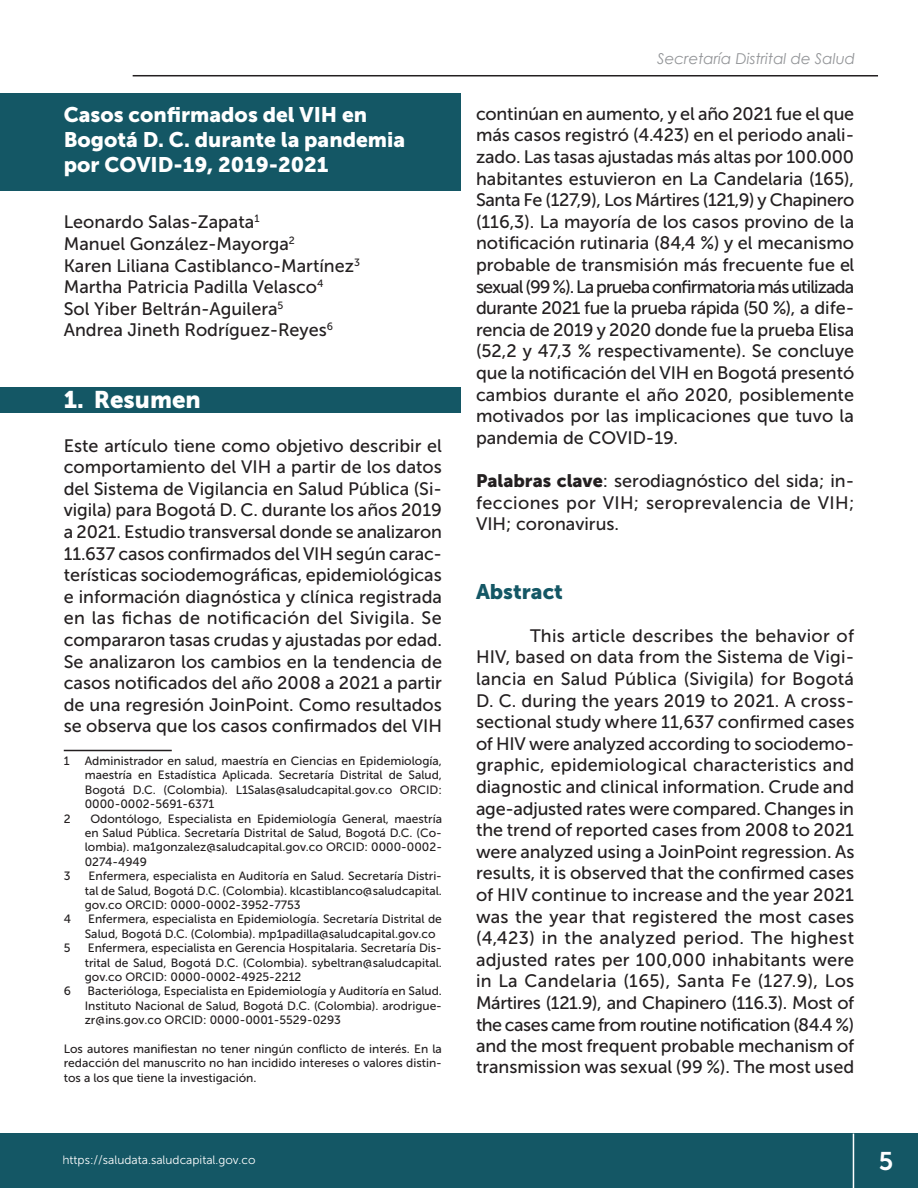
<style>
.page{position:relative;width:918px;height:1188px;background:#fff}
.page>*{position:absolute;margin:0;border:0;box-sizing:border-box;transform-origin:0 0}
.t1{font:25.5px "Museo Sans 700";color:#fff}
.t2{font:24px "Museo Sans 900";color:#fff}
.TITULOS_NUMERACIÓN{font:21px/25.2px "Museo Sans 900";color:#fff}
.SUBTITULOS{font:21px "Museo Sans 900";color:#145765}
.CUERPO_DE_TEXTO{font:18px/21.6px "Museo Sans 500";color:#231f20;text-align:justify}
.t3{font:italic 15px "Century Gothic";color:#939598}
.Citas{font:12px/14.4px "Museo Sans 500";color:#231f20;text-align:justify}
.t4{font:12px "Museo Sans 300";color:#fff}
.s1{font-family:"Museo Sans 900"}
</style>
<div class="page">
<div style="left:0;top:1134px;width:918px;height:54px;background:#145765"></div>
<hr style="left:133px;top:75px;width:745px;height:2px;background:#231f20">
<hr style="left:853px;top:1134px;width:1px;height:54px;background:#fff">
<div style="left:0;top:387px;width:461px;height:26px;background:#145765"></div>
<div style="left:0;top:93px;width:461px;height:98px;background:#145765"></div>
<hr style="left:64px;top:750px;width:108px;height:1px;background:#231f20">
<p class="TITULOS_NUMERACIÓN" style="left:64px;top:102px;width:343px">Casos confirmados del VIH en<br>Bogotá D. C. durante la pandemia por COVID-19, 2019-2021</p>
<p class="CUERPO_DE_TEXTO" style="left:64px;top:211px;width:197px">Leonardo Salas-Zapata<sup>1</sup></p>
<p class="CUERPO_DE_TEXTO" style="left:64px;top:233px;width:233px">Manuel González-Mayorga<sup>2</sup></p>
<p class="CUERPO_DE_TEXTO" style="left:64px;top:255px;width:298px">Karen Liliana Castiblanco-Martínez<sup>3</sup></p>
<p class="CUERPO_DE_TEXTO" style="left:64px;top:276px;width:261px">Martha Patricia Padilla Velasco<sup>4</sup></p>
<p class="CUERPO_DE_TEXTO" style="left:64px;top:298px;width:221px">Sol Yiber Beltrán-Aguilera<sup>5</sup></p>
<p class="CUERPO_DE_TEXTO" style="left:64px;top:319px;width:271px">Andrea Jineth Rodríguez-Reyes<sup>6</sup></p>
<p class="t2" style="left:64px;top:386px;width:139px">1. Resumen</p>
<p class="CUERPO_DE_TEXTO" style="left:64px;top:435px;width:380px">Este artículo tiene como objetivo describir el comportamiento del VIH a partir de los datos del Sistema de Vigilancia en Salud Pública (Si&shy;vigila) para Bogotá D. C. durante los años 2019 a 2021. Estudio transversal donde se analizaron 11.637 casos confirmados del VIH según carac&shy;terísticas sociodemográficas, epidemiológicas e información diagnóstica y clínica registrada en las fichas de notificación del Sivigila. Se compararon tasas crudas y ajustadas por edad.<br>Se analizaron los cambios en la tendencia de casos notificados del año 2008 a 2021 a partir de una regresión JoinPoint. Como resultados se observa que los casos confirmados del VIH</p>
<p class="Citas" style="left:64px;top:754px;width:7px">1</p>
<p class="Citas" style="left:85px;top:754px;width:359px">Administrador en salud, maestría en Ciencias en Epidemiología, maestría en Estadística Aplicada. Secretaría Distrital de Salud, Bogotá D.C. (Colombia). L1Salas@saludcapital.gov.co ORCID:<br>0000-0002-5691-6371</p>
<p class="Citas" style="left:64px;top:811px;width:8px">2</p>
<p class="Citas" style="left:85px;top:811px;width:359px;text-indent:6px">Odontólogo, Especialista en Epidemiología General, maestría en Salud Pública. Secretaría Distrital de Salud, Bogotá D.C. (Co&shy;lombia). ma1gonzalez@saludcapital.gov.co ORCID: 0000-0002- 0274-4949</p>
<p class="Citas" style="left:64px;top:869px;width:8px">3</p>
<p class="Citas" style="left:85px;top:869px;width:359px;text-indent:4px">Enfermera, especialista en Auditoría en Salud. Secretaría Distri&shy;tal de Salud, Bogotá D.C. (Colombia). klcastiblanco@saludcapital. gov.co ORCID: 0000-0002-3952-7753</p>
<p class="Citas" style="left:64px;top:912px;width:9px">4</p>
<p class="Citas" style="left:85px;top:912px;width:359px">Enfermera, especialista en Epidemiología. Secretaría Distrital de<br>Salud, Bogotá D.C. (Colombia). mp1padilla@saludcapital.gov.co</p>
<p class="Citas" style="left:64px;top:941px;width:8px">5</p>
<p class="Citas" style="left:85px;top:941px;width:359px">Enfermera, especialista en Gerencia Hospitalaria. Secretaría Dis&shy;trital de Salud, Bogotá D.C. (Colombia). sybeltran@saludcapital. gov.co ORCID: 0000-0002-4925-2212</p>
<p class="Citas" style="left:64px;top:984px;width:9px">6</p>
<p class="Citas" style="left:85px;top:984px;width:359px">Bacterióloga, Especialista en Epidemiología y Auditoría en Salud.<br>Instituto Nacional de Salud, Bogotá D.C. (Colombia). arodrigue&shy;zr@ins.gov.co ORCID: 0000-0001-5529-0293</p>
<p class="Citas" style="left:64px;top:1042px;width:380px">Los autores manifiestan no tener ningún conflicto de interés. En la redacción del manuscrito no han incidido intereses o valores distin&shy;tos a los que tiene la investigación.</p>
<p class="t3" style="left:657px;top:48px;width:199px">Secretaría Distrital de Salud</p>
<p class="CUERPO_DE_TEXTO" style="left:476px;top:103px;width:380px">continúan en aumento, y el año 2021 fue el que más casos registró (4.423) en el periodo anali&shy;zado. Las tasas ajustadas más altas por 100.000 habitantes estuvieron en La Candelaria (165), Santa Fe (127,9), Los Mártires (121,9) y Chapinero (116,3). La mayoría de los casos provino de la notificación rutinaria (84,4 %) y el mecanismo probable de transmisión más frecuente fue el sexual (99 %). La prueba confirmatoria más utilizada durante 2021 fue la prueba rápida (50 %), a dife&shy;rencia de 2019 y 2020 donde fue la prueba Elisa (52,2 y 47,3 % respectivamente). Se concluye que la notificación del VIH en Bogotá presentó cambios durante el año 2020, posiblemente motivados por las implicaciones que tuvo la pandemia de COVID-19.</p>
<p class="CUERPO_DE_TEXTO" style="left:476px;top:470px;width:380px"><span class="s1">Palabras clave</span>: serodiagnóstico del sida; in&shy;fecciones por VIH; seroprevalencia de VIH; VIH; coronavirus.</p>
<p class="SUBTITULOS" style="left:476px;top:579px;width:88px">Abstract</p>
<p class="CUERPO_DE_TEXTO" style="left:476px;top:625px;width:380px;text-indent:54px">This article describes the behavior of HIV, based on data from the Sistema de Vigi&shy;lancia en Salud Pública (Sivigila) for Bogotá D. C. during the years 2019 to 2021. A cross&shy;sectional study where 11,637 confirmed cases of HIV were analyzed according to sociodemo&shy;graphic, epidemiological characteristics and diagnostic and clinical information. Crude and age-adjusted rates were compared. Changes in the trend of reported cases from 2008 to 2021 were analyzed using a JoinPoint regression. As results, it is observed that the confirmed cases of HIV continue to increase and the year 2021 was the year that registered the most cases (4,423) in the analyzed period. The highest adjusted rates per 100,000 inhabitants were in La Candelaria (165), Santa Fe (127.9), Los Mártires (121.9), and Chapinero (116.3). Most of the cases came from routine notification (84.4 %) and the most frequent probable mechanism of transmission was sexual (99 %). The most used</p>
<p class="t4" style="left:63px;top:1153px;width:195px">https://saludata.saludcapital.gov.co</p>
<h1 class="t1" style="left:879px;top:1147px;width:16px">5</h1>
</div>
